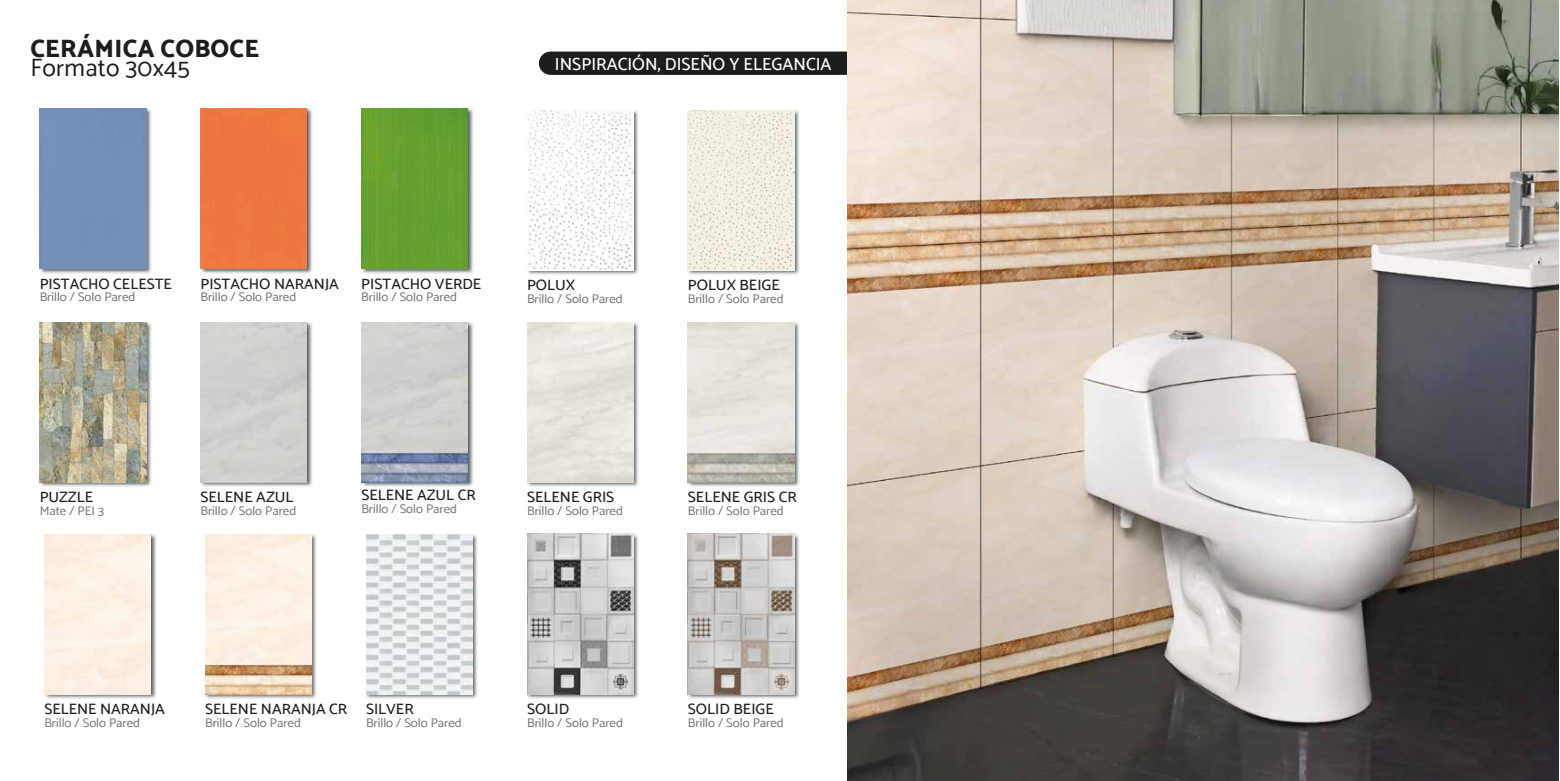
<style>
.page{position:relative;width:1560px;height:781px;background:#fff}
.page>*{position:absolute;margin:0;border:0;box-sizing:border-box;transform-origin:0 0}
.t1{font:800 25px "Catamaran";letter-spacing:.01em;color:#1d1d1b}
.t2{font:25px "Catamaran";letter-spacing:.01em;color:#1d1d1b}
.t3{font:500 17.5px "Catamaran";color:#fff}
.t4{font:500 15px "Catamaran";color:#231f20}
.t5{font:12.5px "Catamaran";color:#6d6f71}
</style>
<div class="page">
<img style="left:40px;top:109px;width:112px;height:165px">
<div style="left:40px;top:109px;width:106px;height:160px;background:#7390b8"></div>
<img style="left:201px;top:109px;width:112px;height:165px">
<div style="left:200px;top:109px;width:107px;height:160px;background:#ef7641"></div>
<img style="left:362px;top:109px;width:112px;height:165px">
<div style="left:361px;top:109px;width:107px;height:160px;background:#66a030"></div>
<img style="left:688px;top:110px;width:112px;height:165px">
<img style="left:688px;top:110px;width:106px;height:160px">
<img style="left:527px;top:110px;width:112px;height:165px">
<img style="left:527px;top:110px;width:106px;height:160px">
<img style="left:40px;top:322px;width:112px;height:165px">
<img style="left:40px;top:322px;width:106px;height:160px">
<img style="left:361px;top:322px;width:113px;height:165px">
<img style="left:361px;top:322px;width:107px;height:160px">
<img style="left:200px;top:322px;width:113px;height:165px">
<div style="left:200px;top:322px;width:107px;height:160px;background:#d0d0cf"></div>
<img style="left:688px;top:322px;width:112px;height:165px">
<img style="left:688px;top:322px;width:106px;height:160px">
<img style="left:527px;top:322px;width:112px;height:165px">
<img style="left:527px;top:322px;width:106px;height:160px">
<img style="left:205px;top:534px;width:112px;height:165px">
<img style="left:205px;top:534px;width:106px;height:160px">
<img style="left:44px;top:534px;width:113px;height:165px">
<div style="left:44px;top:534px;width:107px;height:160px;background:#fcf0e4"></div>
<img style="left:366px;top:534px;width:112px;height:165px">
<img style="left:366px;top:534px;width:106px;height:160px">
<img style="left:688px;top:534px;width:112px;height:165px">
<img style="left:688px;top:534px;width:106px;height:160px">
<img style="left:527px;top:534px;width:112px;height:165px">
<img style="left:527px;top:534px;width:106px;height:160px">
<div style="left:539px;top:52px;width:347px;height:23px;background:#1d1d1b;border-radius:12px"></div>
<img style="left:847px;top:0;width:711px;height:781px">
<h1 class="t1" style="left:30px;top:34px;width:230px">CERÁMICA COBOCE</h1>
<h1 class="t2" style="left:30px;top:53px;width:161px">Formato 30x45</h1>
<h2 class="t3" style="left:555px;top:53px;width:278px">INSPIRACIÓN, DISEÑO Y ELEGANCIA</h2>
<p class="t4" style="left:40px;top:274px;width:134px">PISTACHO CELESTE</p>
<p class="t5" style="left:40px;top:290px;width:97px">Brillo / Solo Pared</p>
<p class="t4" style="left:200px;top:274px;width:140px">PISTACHO NARANJA</p>
<p class="t5" style="left:200px;top:290px;width:97px">Brillo / Solo Pared</p>
<p class="t4" style="left:361px;top:274px;width:121px">PISTACHO VERDE</p>
<p class="t5" style="left:361px;top:290px;width:97px">Brillo / Solo Pared</p>
<p class="t4" style="left:527px;top:276px;width:50px">POLUX</p>
<p class="t5" style="left:527px;top:291px;width:97px">Brillo / Solo Pared</p>
<p class="t4" style="left:688px;top:276px;width:93px">POLUX BEIGE</p>
<p class="t5" style="left:688px;top:291px;width:97px">Brillo / Solo Pared</p>
<p class="t4" style="left:40px;top:488px;width:55px">PUZZLE</p>
<p class="t5" style="left:40px;top:503px;width:66px">Mate / PEI 3</p>
<p class="t4" style="left:200px;top:488px;width:94px">SELENE AZUL</p>
<p class="t5" style="left:200px;top:503px;width:97px">Brillo / Solo Pared</p>
<p class="t4" style="left:361px;top:485px;width:116px">SELENE AZUL CR</p>
<p class="t5" style="left:361px;top:501px;width:97px">Brillo / Solo Pared</p>
<p class="t4" style="left:527px;top:488px;width:89px">SELENE GRIS</p>
<p class="t5" style="left:527px;top:503px;width:97px">Brillo / Solo Pared</p>
<p class="t4" style="left:688px;top:488px;width:110px">SELENE GRIS CR</p>
<p class="t5" style="left:688px;top:503px;width:97px">Brillo / Solo Pared</p>
<p class="t4" style="left:44px;top:700px;width:122px">SELENE NARANJA</p>
<p class="t5" style="left:44px;top:715px;width:97px">Brillo / Solo Pared</p>
<p class="t4" style="left:205px;top:700px;width:144px">SELENE NARANJA CR</p>
<p class="t5" style="left:205px;top:715px;width:97px">Brillo / Solo Pared</p>
<p class="t4" style="left:366px;top:700px;width:49px">SILVER</p>
<p class="t5" style="left:366px;top:715px;width:97px">Brillo / Solo Pared</p>
<p class="t4" style="left:527px;top:700px;width:44px">SOLID</p>
<p class="t5" style="left:527px;top:715px;width:97px">Brillo / Solo Pared</p>
<p class="t4" style="left:688px;top:700px;width:87px">SOLID BEIGE</p>
<p class="t5" style="left:688px;top:715px;width:97px">Brillo / Solo Pared</p>
</div>
